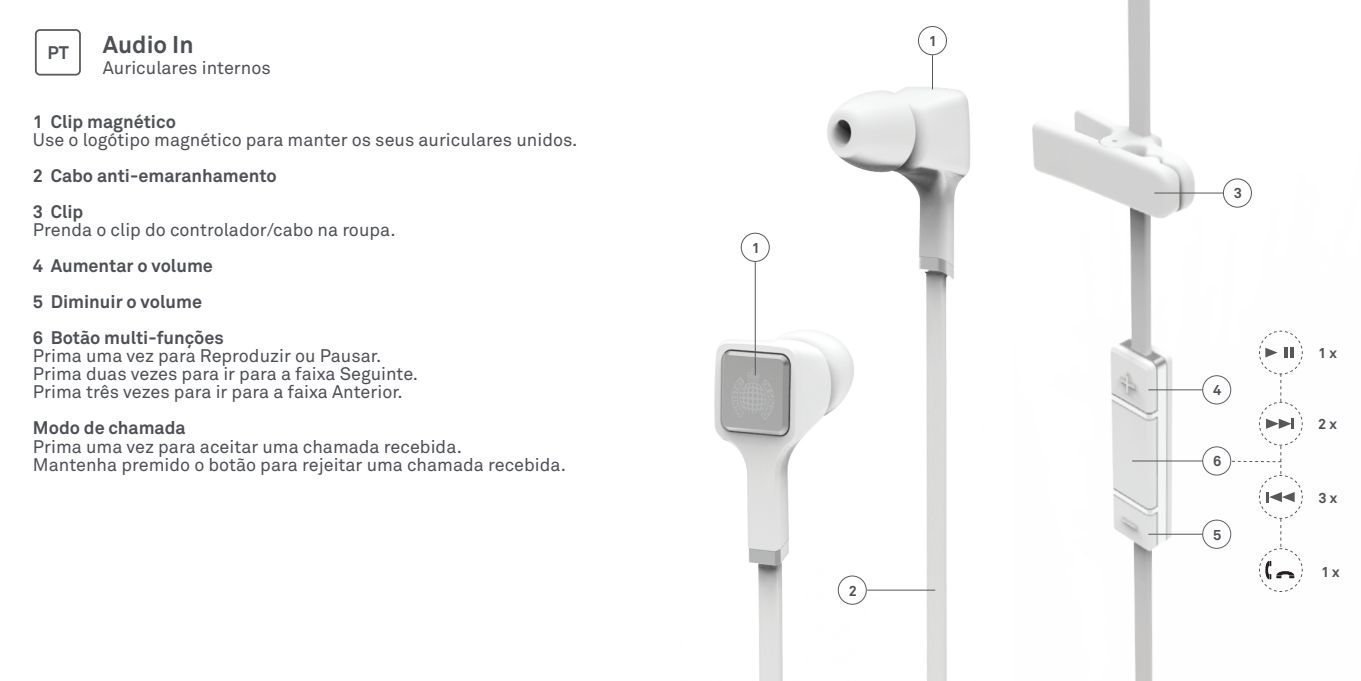
<style>
.page{position:relative;width:1361px;height:681px;background:#fff}
.page>*{position:absolute;margin:0;border:0;box-sizing:border-box;transform-origin:0 0}
.t1{font:700 24px "Akkurat";color:#4d5056}
.t2{font:18px/18px "Akkurat";color:#4d5056}
.t3{font:700 18px/36px "Akkurat";color:#4d5056}
.t4{font:700 14.4px "Akkurat";color:#4d5056}
</style>
<div class="page">
<div style="left:35px;top:29px;width:46px;height:46px;border:2px solid #57585a;border-radius:4px"></div>
<img style="left:1032px;top:0;width:220px;height:680px">
<hr style="left:1154px;top:192px;width:69px;height:1px;background:#57585a">
<hr style="left:1148px;top:389px;width:54px;height:1px;background:#57585a">
<hr style="left:1132px;top:460px;width:70px;height:1px;background:#57585a">
<hr style="left:1148px;top:533px;width:54px;height:1px;background:#57585a">
<svg style="left:1232px;top:330px;width:71px;height:262px"></svg>
<img style="left:714px;top:26px;width:256px;height:654px">
<div style="left:741px;top:233px;width:28px;height:29px;border:1px solid #57585a;border-radius:50%"></div>
<div style="left:838px;top:575px;width:28px;height:29px;border:1px solid #57585a;border-radius:50%"></div>
<div style="left:918px;top:26px;width:29px;height:29px;border:1px solid #57585a;border-radius:50%"></div>
<hr style="left:755px;top:262px;width:1px;height:113px;background:#57585a">
<hr style="left:932px;top:55px;width:1px;height:34px;background:#57585a">
<hr style="left:867px;top:589px;width:68px;height:1px;background:#57585a">
<p class="t3" style="left:47px;top:35px;width:23px">PT</p>
<h1 class="t1" style="left:103px;top:29px;width:92px">Audio In</h1>
<p class="t2" style="left:103px;top:59px;width:169px">Auriculares internos</p>
<p class="t3" style="left:33px;top:104px;width:144px">1 Clip magnético</p>
<p class="t2" style="left:33px;top:131px;width:546px">Use o logótipo magnético para manter os seus auriculares unidos.</p>
<p class="t3" style="left:33px;top:158px;width:245px">2 Cabo anti-emaranhamento<br>3 Clip</p>
<p class="t2" style="left:33px;top:221px;width:364px">Prenda o clip do controlador/cabo na roupa.</p>
<p class="t3" style="left:33px;top:248px;width:192px">4 Aumentar o volume<br>5 Diminuir o volume<br>6 Botão multi-funções</p>
<p class="t2" style="left:33px;top:347px;width:387px">Prima uma vez para Reproduzir ou Pausar.<br>Prima duas vezes para ir para a faixa Seguinte.<br>Prima três vezes para ir para a faixa Anterior.</p>
<p class="t3" style="left:33px;top:410px;width:154px">Modo de chamada</p>
<p class="t2" style="left:33px;top:437px;width:535px">Prima uma vez para aceitar uma chamada recebida.<br>Mantenha premido o botão para rejeitar uma chamada recebida.</p>
<p class="t4" style="left:751px;top:238px;width:10px">1</p>
<p class="t4" style="left:929px;top:32px;width:10px">1</p>
<p class="t4" style="left:848px;top:581px;width:10px">2</p>
<p class="t4" style="left:1234px;top:184px;width:10px">3</p>
<p class="t4" style="left:1213px;top:381px;width:10px">4</p>
<p class="t4" style="left:1213px;top:452px;width:10px">6</p>
<p class="t4" style="left:1213px;top:525px;width:10px">5</p>
<p class="t4" style="left:1318px;top:343px;width:20px">1 x</p>
<p class="t4" style="left:1318px;top:414px;width:20px">2 x</p>
<p class="t4" style="left:1318px;top:488px;width:20px">3 x</p>
<p class="t4" style="left:1321px;top:563px;width:20px">1 x</p>
</div>
